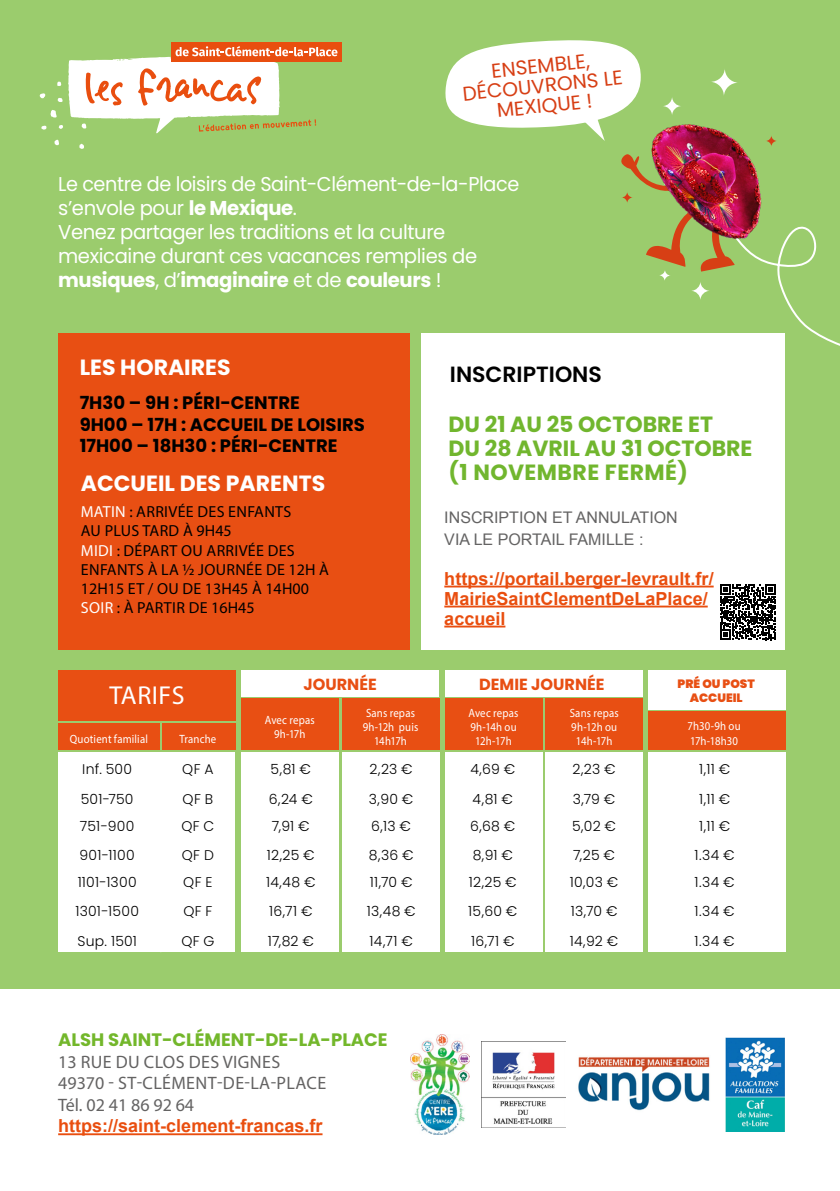
<style>
.page{position:relative;width:840px;height:1191px;background:#fff}
.page>*{position:absolute;margin:0;border:0;box-sizing:border-box;transform-origin:0 0}
.t1{font:26px "Myriad Pro";letter-spacing:.02em;color:#fff}
.t2{font:700 22px/24px "Poppins";color:#71b62e}
.t3{font:700 22px "Poppins";color:#fff}
.t4{font:600 22px "Poppins";color:#000}
.t5{font:20px/24px "Poppins";letter-spacing:-.02em;color:#fff;scale:.96 1}
.t6{font:20px/20px "Poppins";color:#d73f15;text-align:center}
.t7{font:700 18px/20px "Arial";color:#e94e0f}
.t8{font:700 18px/21.6px "Poppins";color:#000}
.t9{font:18px/21.6px "Myriad Pro";letter-spacing:.02em;color:#646363}
.t10{font:700 18px "Poppins";color:#73b72b}
.t11{font:16px/19.2px "Myriad Pro";letter-spacing:.02em;color:#000}
.t12{font:16px/22px "Arial";color:#646363}
.t13{font:700 16px "Poppins";color:#e84f13}
.t14{font:300 14px/30px "Poppins";letter-spacing:.015em;color:#000}
.t15{font:12px/14.4px "Myriad Pro";letter-spacing:.015em;color:#fff;text-align:center;scale:.9 1}
.t16{font:900 12px/14px "Poppins";color:#e84f13;text-align:center}
.s1{font-weight:700}
.s2{color:#fff}
</style>
<div class="page">
<div style="left:0;top:0;width:839px;height:1191px;background:#9bcc6d"></div>
<div style="left:0;top:989px;width:839px;height:202px;background:#fff"></div>
<div style="left:58px;top:670px;width:177px;height:50px;background:#e84f13"></div>
<div style="left:421px;top:333px;width:363px;height:316px;background:#fff"></div>
<div style="left:58px;top:333px;width:352px;height:316px;background:#e84f13"></div>
<hr style="left:444px;top:585px;width:269px;height:2px;background:#e94e0f">
<hr style="left:444px;top:605px;width:263px;height:2px;background:#e94e0f">
<hr style="left:444px;top:625px;width:61px;height:2px;background:#e94e0f">
<img style="left:481px;top:1041px;width:84px;height:86px">
<img style="left:578px;top:1057px;width:132px;height:54px">
<div style="left:58px;top:723px;width:102px;height:27px;background:#e84f13"></div>
<div style="left:162px;top:723px;width:73px;height:27px;background:#e84f13"></div>
<div style="left:58px;top:753px;width:177px;height:199px;background:#fff"></div>
<div style="left:444px;top:753px;width:98px;height:199px;background:#fff"></div>
<div style="left:444px;top:698px;width:98px;height:52px;background:#e84f13"></div>
<div style="left:545px;top:753px;width:97px;height:199px;background:#fff"></div>
<div style="left:545px;top:698px;width:97px;height:52px;background:#e84f13"></div>
<div style="left:647px;top:712px;width:138px;height:38px;background:#e84f13"></div>
<div style="left:647px;top:670px;width:138px;height:39px;background:#fff"></div>
<div style="left:647px;top:753px;width:138px;height:199px;background:#fff"></div>
<div style="left:241px;top:670px;width:198px;height:27px;background:#fff"></div>
<div style="left:444px;top:670px;width:198px;height:27px;background:#fff"></div>
<div style="left:241px;top:753px;width:97px;height:199px;background:#fff"></div>
<div style="left:241px;top:698px;width:97px;height:52px;background:#e84f13"></div>
<div style="left:342px;top:753px;width:97px;height:199px;background:#fff"></div>
<div style="left:342px;top:698px;width:97px;height:52px;background:#e84f13"></div>
<img style="left:725px;top:1037px;width:59px;height:94px">
<img style="left:410px;top:1035px;width:59px;height:99px">
<hr style="left:58px;top:1133px;width:264px;height:2px;background:#e94e0f">
<svg style="left:445px;top:40px;width:195px;height:101px"></svg>
<svg style="left:765px;top:135px;width:11px;height:12px"></svg>
<svg style="left:621px;top:192px;width:11px;height:11px"></svg>
<svg style="left:720px;top:584px;width:55px;height:56px"></svg>
<svg style="left:646px;top:226px;width:193px;height:140px"></svg>
<svg style="left:621px;top:154px;width:19px;height:43px"></svg>
<img style="left:640px;top:69px;width:127px;height:179px">
<svg style="left:54px;top:140px;width:5px;height:5px"></svg>
<svg style="left:79px;top:144px;width:5px;height:5px"></svg>
<div style="left:171px;top:42px;width:170px;height:20px;background:#e94e0f"></div>
<svg style="left:39px;top:46px;width:298px;height:87px"></svg>
<h3 class="t6" style="left:459px;top:64px;width:162px;rotate:-6deg">ENSEMBLE,<br>DÉCOUVRONS LE<br>MEXIQUE !</h3>
<h3 class="t5" style="left:58px;top:172px;width:481px">Le centre de loisirs de Saint-Clément-de-la-Place s’envole pour <span class="s1">le Mexique</span>.<br>Venez partager les traditions et la culture mexicaine durant ces vacances remplies de <span class="s1">musiques</span>, d’<span class="s1">imaginaire</span> et de <span class="s1">couleurs</span> !</h3>
<h2 class="t3" style="left:80px;top:355px;width:152px">LES HORAIRES</h2>
<p class="t8" style="left:80px;top:392px;width:286px">7H30 – 9H : PÉRI-CENTRE<br>9H00 – 17H : ACCUEIL DE LOISIRS<br>17H00 – 18H30 : PÉRI-CENTRE</p>
<h2 class="t3" style="left:81px;top:470px;width:246px">ACCUEIL DES PARENTS</h2>
<p class="t11" style="left:81px;top:502px;width:249px"><span class="s2">MATIN</span> : ARRIVÉE DES ENFANTS<br>AU PLUS TARD À 9H45<br><span class="s2">MIDI</span> : DÉPART OU ARRIVÉE DES<br>ENFANTS À LA ½ JOURNÉE DE 12H À<br>12H15 ET / OU DE 13H45 À 14H00<br><span class="s2">SOIR</span> : À PARTIR DE 16H45</p>
<h2 class="t4" style="left:449px;top:362px;width:153px">INSCRIPTIONS</h2>
<h2 class="t2" style="left:448px;top:412px;width:305px">DU 21 AU 25 OCTOBRE ET<br>DU 28 AVRIL AU 31 OCTOBRE (1 NOVEMBRE FERMÉ)</h2>
<p class="t12" style="left:444px;top:507px;width:235px">INSCRIPTION ET ANNULATION<br>VIA LE PORTAIL FAMILLE :</p>
<p class="t7" style="left:444px;top:569px;width:271px">https://portail.berger-levrault.fr/<br>MairieSaintClementDeLaPlace/ accueil</p>
<h1 class="t1" style="left:109px;top:679px;width:77px">TARIFS</h1>
<p class="t15" style="left:70px;top:731px;width:88px">Quotient familial</p>
<p class="t15" style="left:179px;top:731px;width:42px">Tranche</p>
<p class="t13" style="left:303px;top:674px;width:75px">JOURNÉE</p>
<p class="t13" style="left:479px;top:674px;width:127px">DEMIE JOURNÉE</p>
<p class="t15" style="left:265px;top:712px;width:57px">Avec repas<br>9h-17h</p>
<p class="t15" style="left:362px;top:705px;width:63px">Sans repas<br>9h-12h puis<br>14h17h</p>
<p class="t15" style="left:468px;top:705px;width:57px">Avec repas<br>9h-14h ou<br>12h-17h</p>
<p class="t15" style="left:569px;top:705px;width:56px">Sans repas<br>9h-12h ou<br>14h-17h</p>
<p class="t16" style="left:677px;top:676px;width:79px">PRÉ OU POST<br>ACCUEIL</p>
<p class="t15" style="left:687px;top:718px;width:61px;text-align:left">7h30-9h ou<br>17h-18h30</p>
<p class="t14" style="left:82px;top:753px;width:51px">Inf. 500</p>
<p class="t14" style="left:470px;top:753px;width:46px">4,69 €</p>
<p class="t14" style="left:572px;top:753px;width:45px">2,23 €</p>
<p class="t14" style="left:270px;top:753px;width:42px">5,81 €</p>
<p class="t14" style="left:369px;top:753px;width:45px">2,23 €</p>
<p class="t14" style="left:182px;top:753px;width:33px">QF A</p>
<p class="t14" style="left:698px;top:753px;width:32px">1,11 €</p>
<p class="t14" style="left:268px;top:784px;width:45px">6,24 €</p>
<p class="t14" style="left:369px;top:784px;width:46px">3,90 €</p>
<p class="t14" style="left:81px;top:784px;width:54px">501-750</p>
<p class="t14" style="left:182px;top:784px;width:32px">QF B</p>
<p class="t14" style="left:472px;top:784px;width:42px">4,81 €</p>
<p class="t14" style="left:572px;top:784px;width:44px">3,79 €</p>
<p class="t14" style="left:698px;top:784px;width:32px">1,11 €</p>
<p class="t14" style="left:80px;top:811px;width:56px">751-900</p>
<p class="t14" style="left:181px;top:811px;width:34px">QF C</p>
<p class="t14" style="left:470px;top:811px;width:47px">6,68 €</p>
<p class="t14" style="left:571px;top:811px;width:45px">5,02 €</p>
<p class="t14" style="left:272px;top:811px;width:39px">7,91 €</p>
<p class="t14" style="left:371px;top:811px;width:41px">6,13 €</p>
<p class="t14" style="left:698px;top:811px;width:32px">1,11 €</p>
<p class="t14" style="left:267px;top:840px;width:49px">12,25 €</p>
<p class="t14" style="left:368px;top:840px;width:46px">8,36 €</p>
<p class="t14" style="left:79px;top:840px;width:57px">901-1100</p>
<p class="t14" style="left:182px;top:840px;width:34px">QF D</p>
<p class="t14" style="left:472px;top:840px;width:42px">8,91 €</p>
<p class="t14" style="left:573px;top:840px;width:43px">7,25 €</p>
<p class="t14" style="left:694px;top:840px;width:42px">1.34 €</p>
<p class="t14" style="left:78px;top:867px;width:61px">1101-1300</p>
<p class="t14" style="left:183px;top:867px;width:31px">QF E</p>
<p class="t14" style="left:468px;top:867px;width:49px">12,25 €</p>
<p class="t14" style="left:569px;top:867px;width:50px">10,03 €</p>
<p class="t14" style="left:266px;top:867px;width:51px">14,48 €</p>
<p class="t14" style="left:369px;top:867px;width:44px">11,70 €</p>
<p class="t14" style="left:694px;top:867px;width:42px">1.34 €</p>
<p class="t14" style="left:75px;top:895px;width:65px">1301-1500</p>
<p class="t14" style="left:183px;top:895px;width:31px">QF F</p>
<p class="t14" style="left:468px;top:895px;width:51px">15,60 €</p>
<p class="t14" style="left:570px;top:895px;width:48px">13,70 €</p>
<p class="t14" style="left:77px;top:925px;width:61px">Sup. 1501</p>
<p class="t14" style="left:269px;top:895px;width:45px">16,71 €</p>
<p class="t14" style="left:366px;top:895px;width:50px">13,48 €</p>
<p class="t14" style="left:181px;top:925px;width:35px">QF G</p>
<p class="t14" style="left:267px;top:925px;width:48px">17,82 €</p>
<p class="t14" style="left:369px;top:925px;width:45px">14,71 €</p>
<p class="t14" style="left:471px;top:925px;width:45px">16,71 €</p>
<p class="t14" style="left:569px;top:925px;width:50px">14,92 €</p>
<p class="t14" style="left:694px;top:895px;width:42px">1.34 €<br>1.34 €</p>
<p class="t10" style="left:58px;top:1029px;width:331px">ALSH SAINT-CLÉMENT-DE-LA-PLACE</p>
<p class="t9" style="left:58px;top:1050px;width:269px">13 RUE DU CLOS DES VIGNES<br>49370 - ST-CLÉMENT-DE-LA-PLACE<br>Tél. 02 41 86 92 64</p>
<p class="t7" style="left:58px;top:1116px;width:266px">https://saint-clement-francas.fr</p>
</div>
